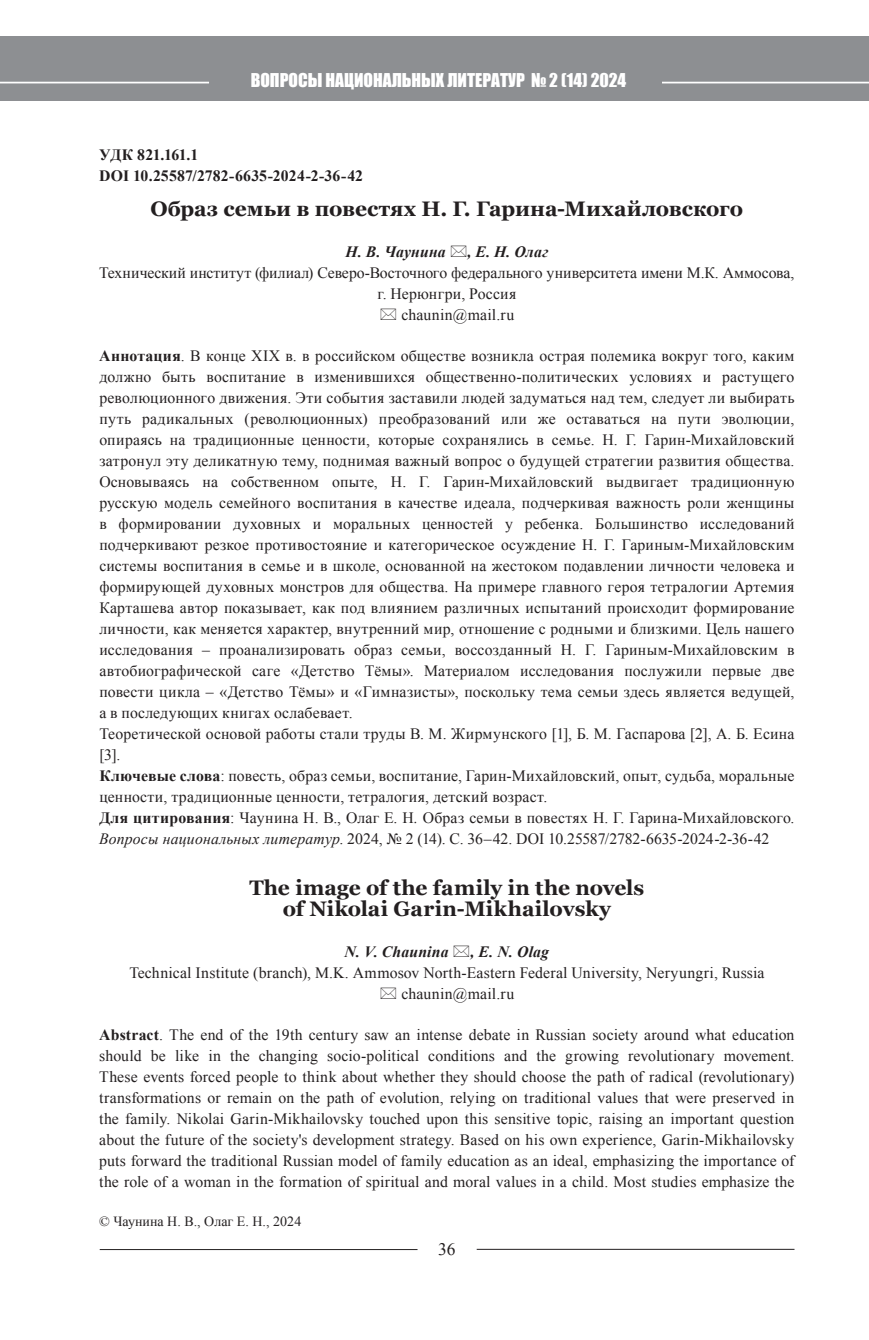
<style>
.page{position:relative;width:869px;height:1340px;background:#fff}
.page>*{position:absolute;margin:0;border:0;box-sizing:border-box;transform-origin:0 0}
.t1{font:700 21px/21px "Georgia";color:#231f20;text-align:center}
.t2{font:17.5px "Impact";color:#fff}
.t3{font:17.5px "Times New Roman";color:#231f20}
.t4{font:15.75px/21px "Times New Roman";letter-spacing:.015em;color:#231f20}
.t5{font:700 15.75px/21px "Times New Roman";letter-spacing:.005em;color:#231f20}
.t6{font:italic 700 15.75px "Times New Roman";letter-spacing:.01em;color:#231f20}
.t7{font:14px "Times New Roman";color:#231f20}
.s1{font-weight:700}
.s2{font-style:italic}
</style>
<div class="page">
<div style="left:0;top:36px;width:868px;height:64px;background:#8d8f92"></div>
<hr style="left:0;top:82px;width:209px;height:1px;background:#fff">
<hr style="left:661px;top:82px;width:207px;height:1px;background:#fff">
<hr style="left:476px;top:1248px;width:318px;height:1px;background:#231f20">
<hr style="left:100px;top:1249px;width:317px;height:1px;background:#231f20">
<p class="t2" style="left:251px;top:66px;width:376px">ВОПРОСЫ НАЦИОНАЛЬНЫХ ЛИТЕРАТУР № 2 (14) 2024</p>
<p class="t5" style="left:99px;top:143px;width:265px">УДК 821.161.1<br>DOI 10.25587/2782-6635-2024-2-36-42</p>
<h1 class="t1" style="left:150px;top:199px;width:594px">Образ семьи в повестях Н. Г. Гарина-Михайловского</h1>
<p class="t6" style="left:345px;top:241px;width:102px">Н. В. Чаунина</p>
<p class="t6" style="left:467px;top:241px;width:82px">, Е. Н. Олаг</p>
<p class="t4" style="left:99px;top:262px;width:696px">Технический институт (филиал) Северо-Восточного федерального университета имени М.К. Аммосова,</p>
<p class="t4" style="left:377px;top:283px;width:140px">г. Нерюнгри, Россия</p>
<p class="t4" style="left:401px;top:304px;width:114px">chaunin@mail.ru</p>
<p class="t4" style="left:99px;top:345px;width:696px"><span class="s1">Аннотация</span>. В конце XIX в. в российском обществе возникла острая полемика вокруг того, каким должно быть воспитание в изменившихся общественно-политических условиях и растущего революционного движения. Эти события заставили людей задуматься над тем, следует ли выбирать путь радикальных (революционных) преобразований или же оставаться на пути эволюции, опираясь на традиционные ценности, которые сохранялись в семье. Н. Г. Гарин-Михайловский затронул эту деликатную тему, поднимая важный вопрос о будущей стратегии развития общества.<br>Основываясь на собственном опыте, Н. Г. Гарин-Михайловский выдвигает традиционную русскую модель семейного воспитания в качестве идеала, подчеркивая важность роли женщины в формировании духовных и моральных ценностей у ребенка. Большинство исследований подчеркивают резкое противостояние и категорическое осуждение Н. Г. Гариным-Михайловским системы воспитания в семье и в школе, основанной на жестоком подавлении личности человека и формирующей духовных монстров для общества. На примере главного героя тетралогии Артемия Карташева автор показывает, как под влиянием различных испытаний происходит формирование личности, как меняется характер, внутренний мир, отношение с родными и близкими. Цель нашего исследования – проанализировать образ семьи, воссозданный Н. Г. Гариным-Михайловским в автобиографической саге «Детство Тёмы». Материалом исследования послужили первые две повести цикла – «Детство Тёмы» и «Гимназисты», поскольку тема семьи здесь является ведущей, а в последующих книгах ослабевает.<br>Теоретической основой работы стали труды В. М. Жирмунского [1], Б. М. Гаспарова [2], А. Б. Есина [3].<br><span class="s1">Ключевые слова</span>: повесть, образ семьи, воспитание, Гарин-Михайловский, опыт, судьба, моральные ценности, традиционные ценности, тетралогия, детский возраст.<br><span class="s1">Для цитирования</span>: Чаунина Н. В., Олаг Е. Н<span class="s2">.</span> Образ семьи в повестях Н. Г. Гарина-Михайловского.<br><span class="s2">Вопросы национальных литератур</span>. 2024, № 2 (14). С. 36–42. DOI 10.25587/2782-6635-2024-2-36-42</p>
<h1 class="t1" style="left:249px;top:877px;width:396px">The image of the family in the novels of Nikolai Garin-Mikhailovsky</h1>
<p class="t6" style="left:344px;top:940px;width:105px">N. V. Chaunina</p>
<p class="t6" style="left:470px;top:940px;width:80px">, E. N. Olag</p>
<p class="t4" style="left:401px;top:961px;width:364px;text-indent:-272px">Technical Institute (branch), M.K. Ammosov North-Eastern Federal University, Neryungri, Russia chaunin@mail.ru</p>
<p class="t4" style="left:99px;top:1023px;width:696px;text-align:justify"><span class="s1">Abstract</span>. The end of the 19th century saw an intense debate in Russian society around what education should be like in the changing socio-political conditions and the growing revolutionary movement.<br>These events forced people to think about whether they should choose the path of radical (revolutionary) transformations or remain on the path of evolution, relying on traditional values that were preserved in the family. Nikolai Garin-Mikhailovsky touched upon this sensitive topic, raising an important question about the future of the society's development strategy. Based on his own experience, Garin-Mikhailovsky puts forward the traditional Russian model of family education as an ideal, emphasizing the importance of the role of a woman in the formation of spiritual and moral values in a child. Most studies emphasize the</p>
<p class="t7" style="left:99px;top:1211px;width:203px">© Чаунина Н. В., Олаг Е. Н., 2024</p>
<p class="t3" style="left:438px;top:1237px;width:19px">36</p>
</div>
